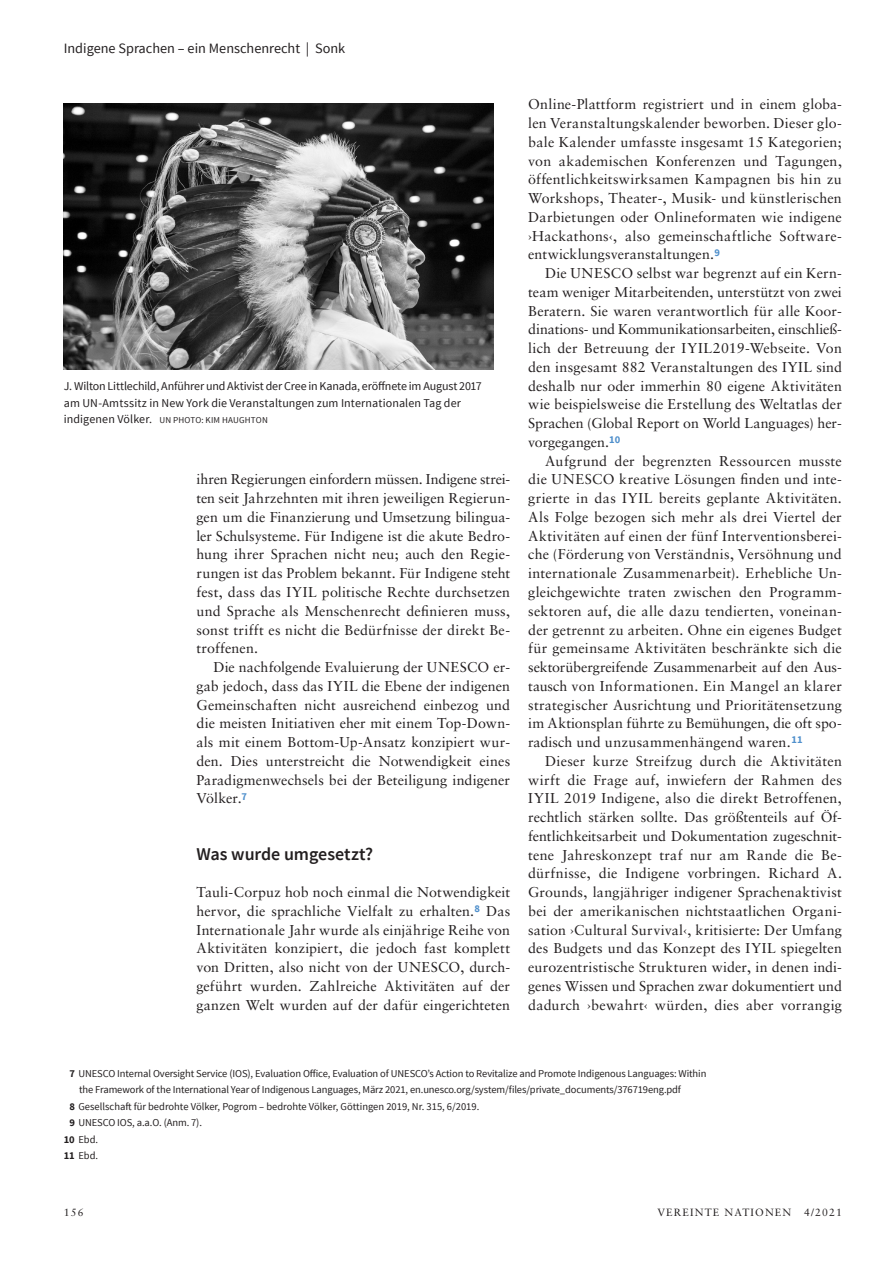
<style>
.page{position:relative;width:893px;height:1263px;background:#fff}
.page>*{position:absolute;margin:0;border:0;box-sizing:border-box;transform-origin:0 0}
.t1{font:600 18px "Source Sans Pro";letter-spacing:-.005em;color:#231f20}
.t2{font:14.25px/18.8px "Sabon LT Std";letter-spacing:.015em;color:#231f20;text-align:justify}
.t3{font:14.25px "Source Sans Pro";color:#231f20}
.t4{font:12px/16.5px "Source Sans Pro";color:#231f20}
.t5{font:10.5px "Source Sans Pro";letter-spacing:-.01em;color:#231f20}
.t6{font:10.5px "Sabon LT Std";letter-spacing:.11em;color:#231f20}
.t7{font:9px "Source Sans Pro";color:#231f20}
.s1{font-size:9px}
.s2{font-weight:700}
</style>
<div class="page">
<img style="left:64px;top:104px;width:429px;height:266px">
<p class="t3" style="left:64px;top:40px;width:283px">Indigene Sprachen – ein Menschenrecht | Sonk</p>
<p class="t4" style="left:64px;top:378px;width:419px">J. Wilton Littlechild, Anführer und Aktivist der Cree in Kanada, eröffnete im August 2017 am UN -Amtssitz in N ew York die Veranstaltungen zum Internationalen Tag der indigenen Völker. <span class="s1">UN Photo: Kim Haug</span></p>
<p class="t7" style="left:245px;top:415px;width:18px">hton</p>
<p class="t2" style="left:196px;top:470px;width:315px">ihren Regierungen einfordern müssen. Indigene strei&shy;ten seit Jahrzehnten mit ihren jeweiligen Regierun&shy;gen um die Finanzierung und Umsetzung bilingua&shy;ler Schulsysteme. Für Indigene ist die akute Bedro&shy;hung ihrer Sprachen nicht neu; auch den Regie&shy;rungen ist das Problem bekannt. Für Indigene steht fest, dass das IYIL politische Rechte durchsetzen und Sprache als Menschenrecht definieren muss, sonst trifft es nicht die Bedürfnisse der direkt Be&shy;troffenen.</p>
<p class="t2" style="left:196px;top:657px;width:315px;text-indent:17px">Die nachfolgende Evaluierung der UNE SCO er&shy;gab jedoch, dass das IYIL die Ebene der indigenen Gemeinschaften nicht ausreichend einbezog und die meisten Initiativen eher mit einem Top-Down&shy;als mit einem Bottom-Up-Ansatz konzipiert wur&shy;den. Dies unterstreicht die Notwendigkeit eines Paradigmenwechsels bei der Beteiligung indigener Völker.<sup>7</sup></p>
<p class="t1" style="left:196px;top:842px;width:178px">Was wurde umgesetzt?</p>
<p class="t2" style="left:196px;top:882px;width:315px">Tauli-Corpuz hob noch einmal die Notwendigkeit hervor, die sprachliche Vielfalt zu erhalten.<sup>8</sup> Das Internationale Jahr wurde als einjährige Reihe von Aktivitäten konzipiert, die jedoch fast komplett von Dritten, also nicht von der UNESCO, durch&shy;geführt wurden. Zahlreiche Aktivitäten auf der ganzen Welt wurden auf der dafür eingerichteten</p>
<p class="t2" style="left:528px;top:95px;width:315px">Online-Plattform registriert und in einem globa&shy;len Veranstaltungskalender beworben. Dieser glo&shy;bale Kalender umfasste insgesamt 15 Kategorien; von akademischen Konferenzen und Tagungen, öffentlichkeitswirksamen Kampagnen bis hin zu Workshops, Theater-, Musik- und künstlerischen Darbietungen oder Onlineformaten wie indigene ›Hackathons‹, also gemeinschaftliche Software&shy;entwicklungsveranstaltungen.<sup>9</sup></p>
<p class="t2" style="left:528px;top:264px;width:315px;text-indent:17px">Die UNESCO selbst war begrenzt auf ein Kern&shy;team weniger Mitarbeitenden, unterstützt von zwei Beratern. Sie waren verantwortlich für alle Koor&shy;dinations- und Kommunikationsarbeiten, einschließ&shy;lich der Betreuung der IYIL2019-Webseite. Von den insgesamt 882 Veranstaltungen des IYIL sind deshalb nur oder immerhin 80 eigene Aktivitäten wie beispielsweise die Erstellung des Weltatlas der Sprachen (Global Report on World Languages) her&shy;vorgegangen.<sup>10</sup></p>
<p class="t2" style="left:528px;top:451px;width:315px;text-indent:17px">Aufgrund der begrenzten Ressourcen musste die UNESCO kreative Lösungen finden und inte&shy;grierte in das IYIL bereits geplante Aktivitäten.<br>Als Folge bezogen sich mehr als drei Viertel der Aktivitäten auf einen der fünf Interventionsberei&shy;che (Förderung von Verständnis, Versöhnung und internationale Zusammenarbeit). Erhebliche Un&shy;gleichgewichte traten zwischen den Programm&shy;sektoren auf, die alle dazu tendierten, voneinan&shy;der getrennt zu arbeiten. Ohne ein eigenes Budget für gemeinsame Aktivitäten beschränkte sich die sektorübergreifende Zusammenarbeit auf den Aus&shy;tausch von Informationen. Ein Mangel an klarer strategischer Ausrichtung und Prioritätensetzung im Aktionsplan führte zu Bemühungen, die oft spo&shy;radisch und unzusammenhängend waren.<sup>11</sup></p>
<p class="t2" style="left:528px;top:751px;width:315px;text-indent:17px">Dieser kurze Streifzug durch die Aktivitäten wirft die Frage auf, inwiefern der Rahmen des IYIL 2019 Indigene, also die direkt Betroffenen, rechtlich stärken sollte. Das größtenteils auf Öf&shy;fentlichkeitsarbeit und Dokumentation zugeschnit&shy;tene Jahreskonzept traf nur am Rande die Be&shy;dürfnisse, die Indigene vorbringen. Richard A.<br>Grounds, langjähriger indigener Sprachenaktivist bei der amerikanischen nichtstaatlichen Organi&shy;sation ›Cultural Survival‹, kritisierte: Der Umfang des Budgets und das Konzept des IYIL spiegelten eurozentristische Strukturen wider, in denen indi&shy;genes Wissen und Sprachen zwar dokumentiert und dadurch ›bewahrt‹ würden, dies aber vorrangig</p>
<p class="t5" style="left:69px;top:1067px;width:638px"><span class="s2">7</span> UNESCO Internal Oversight Service (IOS), Evaluation Office, Evaluation of UNESCO’s Action to Revitalize and Promote Indigenous Languages: Within</p>
<p class="t5" style="left:79px;top:1083px;width:603px">the Framework of the International Year of Indigenous Languages, März 2021, en.unesco.org/system/files/private_documents/376719eng.pdf</p>
<p class="t5" style="left:69px;top:1100px;width:411px"><span class="s2">8</span> Gesellschaft für bedrohte Völker, Pogrom – bedrohte Völker, Göttingen 2019, Nr. 315, 6/2019.</p>
<p class="t5" style="left:69px;top:1116px;width:134px"><span class="s2">9</span> UN ESCO IOS, a.a.O. (Anm. 7).</p>
<p class="t5" style="left:64px;top:1133px;width:36px"><span class="s2">10</span> Ebd.</p>
<p class="t5" style="left:64px;top:1149px;width:36px"><span class="s2">11</span> Ebd.</p>
<p class="t6" style="left:64px;top:1206px;width:21px">156</p>
<p class="t6" style="left:657px;top:1206px;width:186px">Vereinte Nationen 4/2021</p>
</div>
